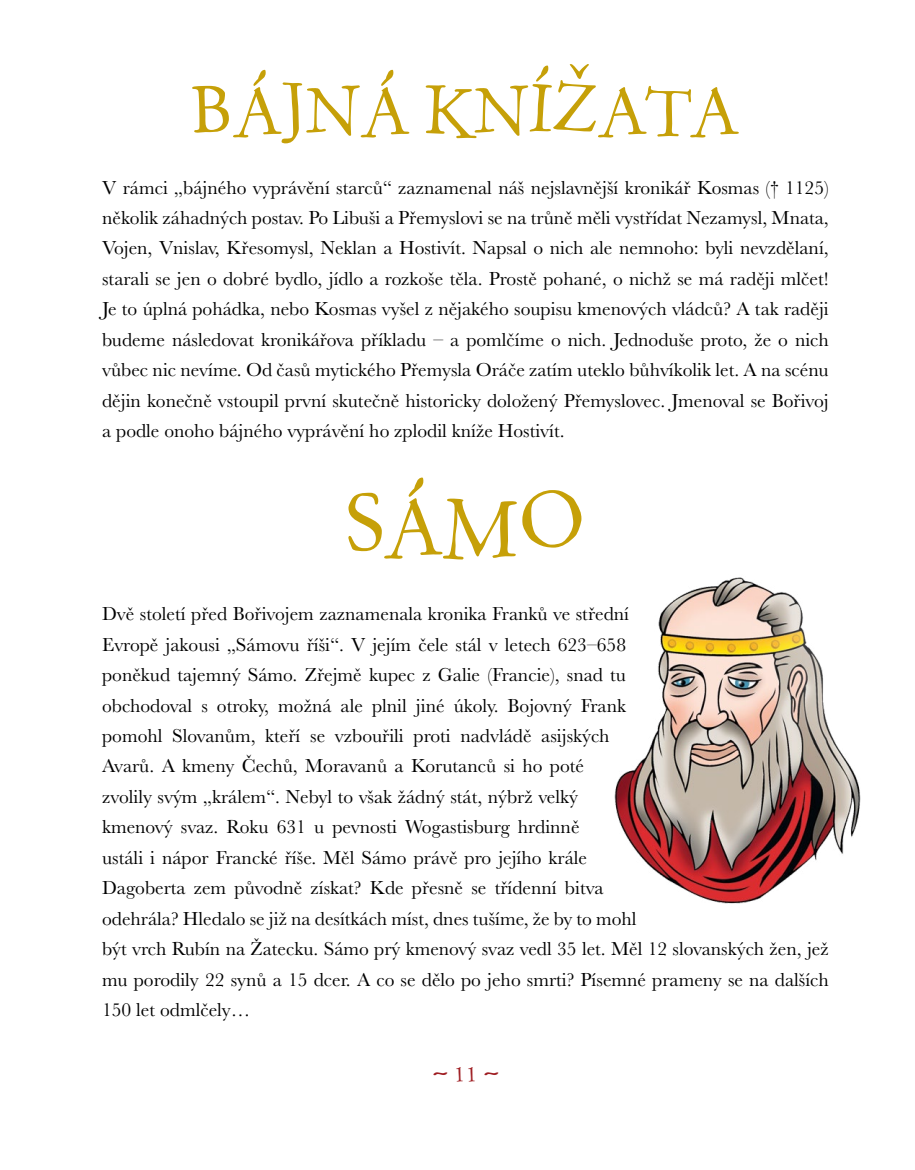
<style>
.page{position:relative;width:915px;height:1170px;background:#fff}
.page>*{position:absolute;margin:0;border:0;box-sizing:border-box;transform-origin:0 0}
.t1{font:90px "TT P22 Garamouche";color:#c6a008}
.t2{font:75px "TT P22 Garamouche";letter-spacing:-.02em;color:#c6a008}
.t3{font:24px "TT P22 Garamouche";color:#9f1e23;scale:1.5 1}
.t4{font:19.5px/30.5px "TT Baskerville";color:#000;text-align:justify}
</style>
<div class="page">
<img style="left:614px;top:577px;width:247px;height:327px">
<h2 class="t2" style="left:191px;top:61px;width:550px">BÁJNÁ KNÍŽATA</h2>
<p class="t4" style="left:102px;top:172px;width:728px">V rámci „bájného vyprávění starců“ zaznamenal náš nejslavnější kronikář Kosmas († 1125) několik záhadných postav. Po Libuši a Přemyslovi se na trůně měli vystřídat Nezamysl, Mnata, Vojen, Vnislav, Křesomysl, Neklan a Hostivít. Napsal o nich ale nemnoho: byli nevzdělaní, starali se jen o dobré bydlo, jídlo a rozkoše těla. Prostě pohané, o nichž se má raději mlčet!<br>Je to úplná pohádka, nebo Kosmas vyšel z nějakého soupisu kmenových vládců? A tak raději budeme následovat kronikářova příkladu – a pomlčíme o nich. Jednoduše proto, že o nich vůbec nic nevíme. Od časů mytického Přemysla Oráče zatím uteklo bůhvíkolik let. A na scénu dějin konečně vstoupil první skutečně historicky doložený Přemyslovec. Jmenoval se Bořivoj a podle onoho bájného vyprávění ho zplodil kníže Hostivít.</p>
<h1 class="t1" style="left:345px;top:466px;width:241px">SÁMO</h1>
<p class="t4" style="left:102px;top:598px;width:727px;text-align:left">Dvě století před Bořivojem zaznamenala kronika Franků ve střední<br>Evropě jakousi „Sámovu říši“. V jejím čele stál v letech 623–658<br>poněkud tajemný Sámo. Zřejmě kupec z Galie (Francie), snad tu<br>obchodoval s otroky, možná ale plnil jiné úkoly. Bojovný Frank<br>pomohl Slovanům, kteří se vzbouřili proti nadvládě asijských<br>Avarů. A kmeny Čechů, Moravanů a Korutanců si ho poté<br>zvolily svým „králem“. Nebyl to však žádný stát, nýbrž velký<br>kmenový svaz. Roku 631 u pevnosti Wogastisburg hrdinně<br>ustáli i nápor Francké říše. Měl Sámo právě pro jejího krále<br>Dagoberta zem původně získat? Kde přesně se třídenní bitva<br>odehrála? Hledalo se již na desítkách míst, dnes tušíme, že by to mohl<br>být vrch Rubín na Žatecku. Sámo prý kmenový svaz vedl 35 let. Měl 12 slovanských žen, jež mu porodily 22 synů a 15 dcer. A co se dělo po jeho smrti? Písemné prameny se na dalších 150 let odmlčely…</p>
<p class="t3" style="left:432px;top:1056px;width:46px">~ 11 ~</p>
</div>
